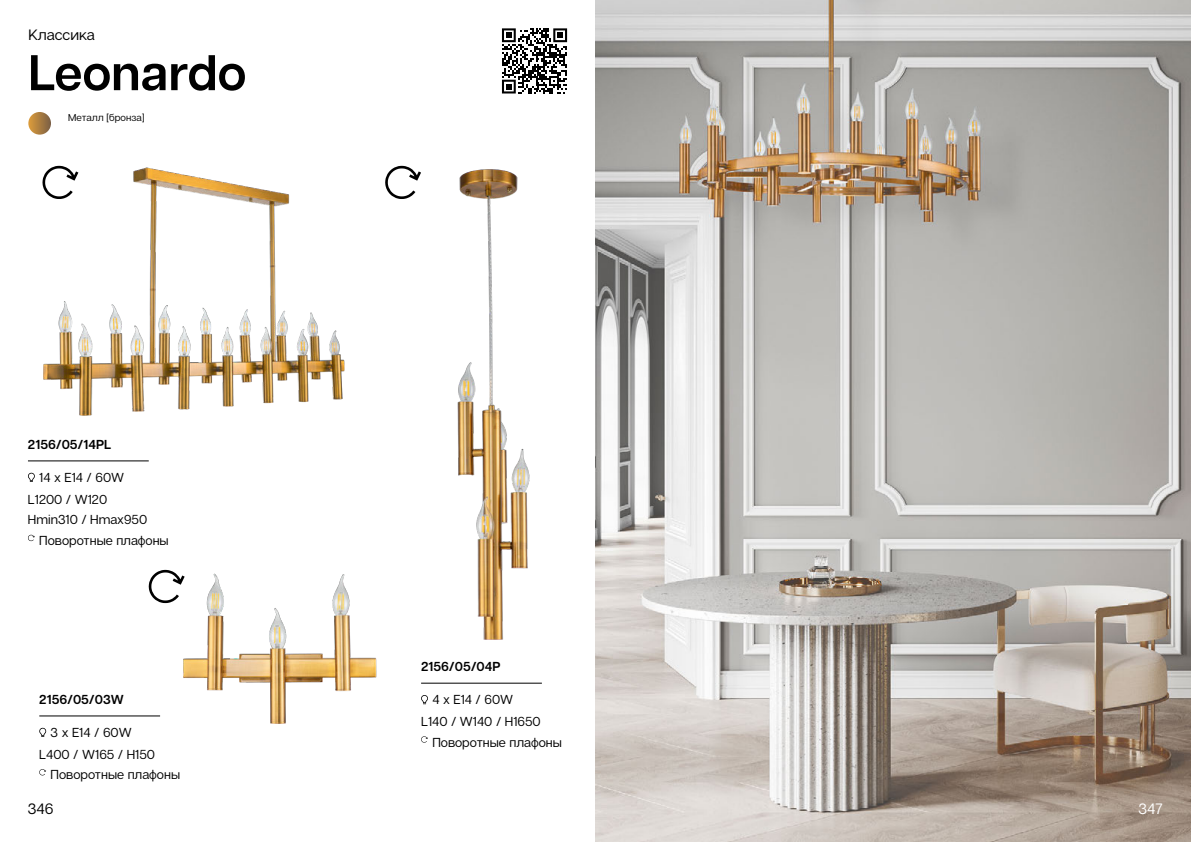
<style>
.page{position:relative;width:1191px;height:842px;background:#fff}
.page>*{position:absolute;margin:0;border:0;box-sizing:border-box;transform-origin:0 0}
.t1{font:600 50px "Articulat CF";color:#000}
.t2{font:15px "Articulat CF";color:#000}
.t3{font:15px "Articulat CF";color:#fff}
.t4{font:13px/21.3px "Articulat CF";color:#000}
.t5{font:600 13px "Articulat CF";color:#000}
.t6{font:10px "Articulat CF";color:#000}
</style>
<div class="page">
<svg style="left:28px;top:112px;width:23px;height:23px"></svg>
<img style="left:42px;top:167px;width:303px;height:249px">
<img style="left:183px;top:573px;width:194px;height:151px">
<img style="left:457px;top:169px;width:73px;height:471px">
<hr style="left:421px;top:683px;width:121px;height:1px;background:#000">
<hr style="left:39px;top:715px;width:121px;height:1px;background:#000">
<svg style="left:421px;top:695px;width:7px;height:9px"></svg>
<svg style="left:39px;top:728px;width:7px;height:9px"></svg>
<hr style="left:28px;top:460px;width:121px;height:1px;background:#000">
<svg style="left:28px;top:473px;width:7px;height:9px"></svg>
<svg style="left:385px;top:166px;width:36px;height:33px"></svg>
<div style="left:43px;top:166px;width:35px;height:36px;background:#fff"></div>
<svg style="left:43px;top:166px;width:35px;height:33px"></svg>
<div style="left:149px;top:570px;width:36px;height:36px;background:#fff"></div>
<svg style="left:149px;top:570px;width:36px;height:33px"></svg>
<svg style="left:421px;top:736px;width:7px;height:7px"></svg>
<svg style="left:39px;top:769px;width:7px;height:6px"></svg>
<svg style="left:28px;top:535px;width:7px;height:6px"></svg>
<svg style="left:502px;top:28px;width:65px;height:65px"></svg>
<img style="left:595px;top:0;width:596px;height:842px">
<p class="t2" style="left:28px;top:26px;width:68px">Классика</p>
<h1 class="t1" style="left:28px;top:44px;width:219px">Leonardo</h1>
<p class="t6" style="left:68px;top:111px;width:78px">Металл [бронза]</p>
<p class="t5" style="left:28px;top:437px;width:85px">2156/05/14PL</p>
<p class="t4" style="left:28px;top:467px;width:121px;text-indent:11px">14 x E14 / 60W<br>L1200 / W120<br>Hmin310 / Hmax950</p>
<p class="t4" style="left:39px;top:530px;width:131px">Поворотные плафоны</p>
<p class="t5" style="left:421px;top:659px;width:81px">2156/05/04P</p>
<p class="t5" style="left:39px;top:692px;width:86px">2156/05/03W</p>
<p class="t4" style="left:432px;top:689px;width:82px">4 x E14 / 60W</p>
<p class="t4" style="left:51px;top:722px;width:83px">3 x E14 / 60W</p>
<p class="t4" style="left:421px;top:711px;width:121px">L140 / W140 / H1650</p>
<p class="t4" style="left:432px;top:732px;width:131px">Поворотные плафоны</p>
<p class="t4" style="left:39px;top:744px;width:117px">L400 / W165 / H150</p>
<p class="t4" style="left:51px;top:765px;width:131px">Поворотные плафоны</p>
<p class="t2" style="left:28px;top:800px;width:27px">346</p>
<p class="t3" style="left:1138px;top:800px;width:26px">347</p>
</div>
